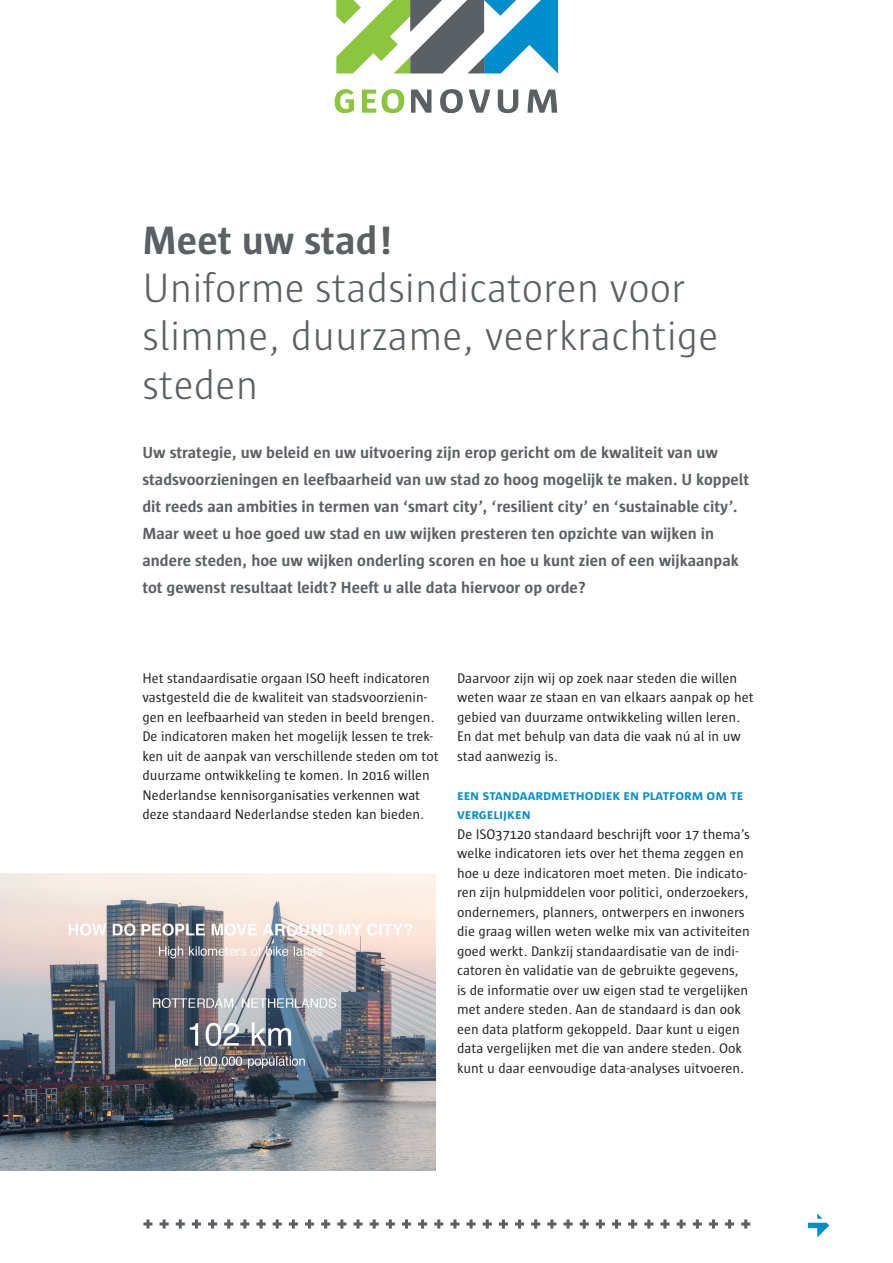
<style>
.page{position:relative;width:893px;height:1263px;background:#fff}
.page>*{position:absolute;margin:0;border:0;box-sizing:border-box;transform-origin:0 0}
.t1{font:300 42px/48.8px "Sun";color:#5b6064}
.t2{font:700 40.5px "Sun";color:#5b6064}
.t3{font:700 16.5px/27px "Sun";color:#5b6064}
.t4{font:14.25px/19.5px "Sun";color:#231f20}
.t5{font:700 13.5px/19.5px "Sun SC";color:#008dcb}
</style>
<div class="page">
<svg style="left:808px;top:1213px;width:21px;height:24px"></svg>
<svg style="left:335px;top:89px;width:19px;height:24px"></svg>
<svg style="left:362px;top:90px;width:14px;height:23px"></svg>
<svg style="left:382px;top:89px;width:22px;height:24px"></svg>
<svg style="left:411px;top:90px;width:20px;height:23px"></svg>
<svg style="left:440px;top:89px;width:23px;height:24px"></svg>
<svg style="left:469px;top:90px;width:21px;height:23px"></svg>
<svg style="left:498px;top:90px;width:20px;height:23px"></svg>
<svg style="left:528px;top:90px;width:29px;height:23px"></svg>
<svg style="left:336px;top:0;width:222px;height:73px"></svg>
<svg style="left:143px;top:1219px;width:10px;height:9px"></svg>
<svg style="left:160px;top:1219px;width:9px;height:9px"></svg>
<svg style="left:176px;top:1219px;width:9px;height:9px"></svg>
<svg style="left:192px;top:1219px;width:9px;height:9px"></svg>
<svg style="left:208px;top:1219px;width:9px;height:9px"></svg>
<svg style="left:224px;top:1219px;width:9px;height:9px"></svg>
<svg style="left:240px;top:1219px;width:9px;height:9px"></svg>
<svg style="left:256px;top:1219px;width:10px;height:9px"></svg>
<svg style="left:273px;top:1219px;width:9px;height:9px"></svg>
<svg style="left:289px;top:1219px;width:9px;height:9px"></svg>
<svg style="left:305px;top:1219px;width:9px;height:9px"></svg>
<svg style="left:321px;top:1219px;width:9px;height:9px"></svg>
<svg style="left:337px;top:1219px;width:9px;height:9px"></svg>
<svg style="left:353px;top:1219px;width:10px;height:9px"></svg>
<svg style="left:370px;top:1219px;width:9px;height:9px"></svg>
<svg style="left:386px;top:1219px;width:9px;height:9px"></svg>
<svg style="left:402px;top:1219px;width:9px;height:9px"></svg>
<svg style="left:418px;top:1219px;width:9px;height:9px"></svg>
<svg style="left:434px;top:1219px;width:9px;height:9px"></svg>
<svg style="left:450px;top:1219px;width:9px;height:9px"></svg>
<svg style="left:467px;top:1219px;width:9px;height:9px"></svg>
<svg style="left:483px;top:1219px;width:9px;height:9px"></svg>
<svg style="left:499px;top:1219px;width:9px;height:9px"></svg>
<svg style="left:515px;top:1219px;width:9px;height:9px"></svg>
<svg style="left:531px;top:1219px;width:9px;height:9px"></svg>
<svg style="left:547px;top:1219px;width:9px;height:9px"></svg>
<svg style="left:563px;top:1219px;width:10px;height:9px"></svg>
<svg style="left:580px;top:1219px;width:9px;height:9px"></svg>
<svg style="left:596px;top:1219px;width:9px;height:9px"></svg>
<svg style="left:612px;top:1219px;width:9px;height:9px"></svg>
<svg style="left:628px;top:1219px;width:9px;height:9px"></svg>
<svg style="left:644px;top:1219px;width:9px;height:9px"></svg>
<svg style="left:660px;top:1219px;width:9px;height:9px"></svg>
<svg style="left:677px;top:1219px;width:9px;height:9px"></svg>
<svg style="left:693px;top:1219px;width:9px;height:9px"></svg>
<svg style="left:709px;top:1219px;width:9px;height:9px"></svg>
<svg style="left:725px;top:1219px;width:9px;height:9px"></svg>
<svg style="left:741px;top:1219px;width:9px;height:9px"></svg>
<img style="left:0;top:873px;width:436px;height:297px">
<h2 class="t2" style="left:142px;top:218px;width:252px">Meet uw stad!</h2>
<h1 class="t1" style="left:142px;top:263px;width:578px">Uniforme stadsindicatoren voor slimme, duurzame, veerkrachtige steden</h1>
<p class="t3" style="left:142px;top:439px;width:608px">Uw strategie, uw beleid en uw uitvoering zijn erop gericht om de kwaliteit van uw stadsvoorzieningen en leefbaarheid van uw stad zo hoog mogelijk te maken. U koppelt dit reeds aan ambities in termen van ‘smart city’, ‘resilient city’ en ‘sustainable city’.<br>Maar weet u hoe goed uw stad en uw wijken presteren ten opzichte van wijken in andere steden, hoe uw wijken onderling scoren en hoe u kunt zien of een wijkaanpak tot gewenst resultaat leidt? Heeft u alle data hiervoor op orde?</p>
<p class="t4" style="left:142px;top:668px;width:298px">Het standaardisatie orgaan ISO heeft indicatoren vastgesteld die de kwaliteit van stadsvoorzienin&shy;gen en leefbaarheid van steden in beeld brengen.<br>De indicatoren maken het mogelijk lessen te trek&shy;ken uit de aanpak van verschillende steden om tot duurzame ontwikkeling te komen. In 2016 willen Nederlandse kennisorganisaties verkennen wat deze standaard Nederlandse steden kan bieden.</p>
<p class="t4" style="left:457px;top:668px;width:298px">Daarvoor zijn wij op zoek naar steden die willen weten waar ze staan en van elkaars aanpak op het gebied van duurzame ontwikkeling willen leren.<br>En dat met behulp van data die vaak nú al in uw stad aanwezig is.</p>
<p class="t5" style="left:457px;top:785px;width:288px">een standaardmethodiek en platform om te vergelijken</p>
<p class="t4" style="left:457px;top:824px;width:294px">De ISO37120 standaard beschrijft voor 17 thema’s welke indicatoren iets over het thema zeggen en hoe u deze indicatoren moet meten. Die indicato&shy;ren zijn hulpmiddelen voor politici, onderzoekers, ondernemers, planners, ontwerpers en inwoners die graag willen weten welke mix van activiteiten goed werkt. Dankzij standaardisatie van de indi&shy;catoren èn validatie van de gebruikte gegevens, is de informatie over uw eigen stad te vergelijken met andere steden. Aan de standaard is dan ook een data platform gekoppeld. Daar kunt u eigen data vergelijken met die van andere steden. Ook kunt u daar eenvoudige data-analyses uitvoeren.</p>
</div>
